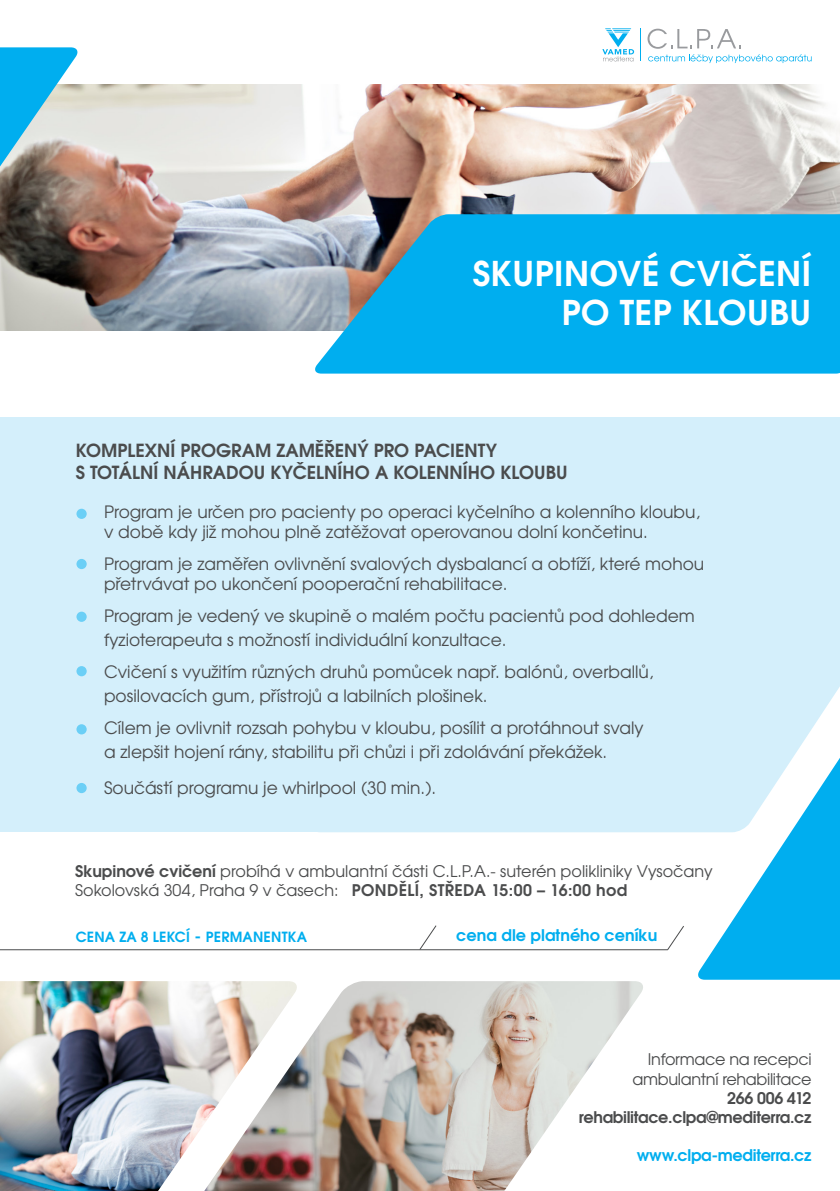
<style>
.page{position:relative;width:840px;height:1191px;background:#fff}
.page>*{position:absolute;margin:0;border:0;box-sizing:border-box;transform-origin:0 0}
.t1{font:34px "Avant Gar Got Itc LOT Dem";letter-spacing:.015em;color:#fff}
.t2{font:18px/22px "Avant Gar Got Itc LOT Dem";color:#4b4c4d}
.t3{font:17px/24px "Avant Gar Got Itc LOT Boo";color:#4b4c4d}
.t4{font:16px "Avant Gar Got Itc LOT Boo";color:#4b4c4d}
.t5{font:16px "Avant Gar Got Itc LOT Boo";letter-spacing:-.02em;color:#4b4c4d}
.t6{font:16px "Avant Gar Got Itc LOT Dem";letter-spacing:-.02em;color:#4b4c4d}
.t7{font:16px "Avant Gar Got Itc LOT Dem";letter-spacing:-.02em;color:#00aeef}
.t8{font:16px "Avant Gar Got Itc LOT Dem";color:#00aeef}
.t9{font:14px "Avant Gar Got Itc LOT Dem";letter-spacing:.015em;color:#00aeef}
.s1{font-family:"Avant Gar Got Itc LOT Dem"}
.s2{font-size:16px}
</style>
<div class="page">
<img style="left:0;top:981px;width:204px;height:210px">
<img style="left:0;top:85px;width:839px;height:245px">
<svg style="left:313px;top:214px;width:526px;height:159px;background:#13abe5"></svg>
<svg style="left:0;top:47px;width:79px;height:148px;background:#6aacc1"></svg>
<svg style="left:602px;top:28px;width:31px;height:33px"></svg>
<hr style="left:639px;top:28px;width:1px;height:33px;background:#00aeef">
<svg style="left:647px;top:29px;width:164px;height:34px"></svg>
<div style="left:630px;top:417px;width:209px;height:415px;background:#d4effb"></div>
<svg style="left:695px;top:554px;width:144px;height:425px;fill:#d4effb"></svg>
<div style="left:0;top:404px;width:630px;height:428px;background:#d4effb"></div>
<div style="left:0;top:384px;width:839px;height:33px;background:#fff"></div>
<img style="left:204px;top:981px;width:439px;height:210px">
<hr style="left:0;top:949px;width:667px;height:1px;background:#4b4c4d">
<svg style="left:418px;top:925px;width:19px;height:26px"></svg>
<svg style="left:665px;top:926px;width:19px;height:25px"></svg>
<div style="left:76px;top:509px;width:11px;height:10px;background:#6bcff6;border-radius:50%"></div>
<div style="left:76px;top:559px;width:11px;height:10px;background:#6bcff6;border-radius:50%"></div>
<div style="left:76px;top:611px;width:11px;height:11px;background:#6bcff6;border-radius:50%"></div>
<div style="left:76px;top:666px;width:11px;height:10px;background:#6bcff6;border-radius:50%"></div>
<div style="left:76px;top:724px;width:11px;height:10px;background:#6bcff6;border-radius:50%"></div>
<div style="left:76px;top:783px;width:11px;height:10px;background:#6bcff6;border-radius:50%"></div>
<p class="t1" style="left:472px;top:251px;width:340px">SKUPINOVÉ CVIČENÍ</p>
<p class="t1" style="left:561px;top:291px;width:251px">PO TEP KLOUBU</p>
<p class="t2" style="left:76px;top:439px;width:493px">KOMPLEXNÍ PROGRAM ZAMĚŘENÝ PRO PACIENTY<br>S TOTÁLNÍ NÁHRADOU KYČELNÍHO A KOLENNÍHO KLOUBU</p>
<p class="t3" style="left:104px;top:502px;width:597px;line-height:20px">Program je určen pro pacienty po operaci kyčelního a kolenního kloubu, v době kdy již mohou plně zatěžovat operovanou dolní končetinu.</p>
<p class="t3" style="left:104px;top:554px;width:601px;line-height:20px">Program je zaměřen ovlivnění svalových dysbalancí a obtíží, které mohou přetrvávat po ukončení pooperační rehabilitace.</p>
<p class="t3" style="left:104px;top:604px;width:592px">Program je vedený ve skupině o malém počtu pacientů pod dohledem fyzioterapeuta s možností individuální konzultace.</p>
<p class="t3" style="left:104px;top:660px;width:551px">Cvičení s využitím různých druhů pomůcek např. balónů, overballů, posilovacích gum, přístrojů a labilních plošinek.</p>
<p class="t3" style="left:104px;top:716px;width:541px">Cílem je ovlivnit rozsah pohybu v kloubu, posílit a protáhnout svaly a zlepšit hojení rány, stabilitu při chůzi i při zdolávání překážek.</p>
<p class="t3" style="left:104px;top:776px;width:333px">Součástí programu je whirlpool (30 min.).</p>
<p class="t4" style="left:75px;top:861px;width:638px"><span class="s1">Skupinové cvičení</span> probíhá v ambulantní části C.L.P.A.- suterén polikliniky Vysočany</p>
<p class="t4" style="left:75px;top:880px;width:553px">Sokolovská 304, Praha 9 v časech: <span class="s1">PONDĚLÍ, STŘEDA 15:00 – 16:00 hod</span></p>
<p class="t9" style="left:76px;top:927px;width:233px">CENA ZA 8 LEKCÍ <span class="s2">-</span> PERMANENTKA</p>
<p class="t8" style="left:456px;top:925px;width:202px">cena dle platného ceníku</p>
<p class="t5" style="left:647px;top:1049px;width:165px">Informace na recepci</p>
<p class="t5" style="left:632px;top:1068px;width:180px">ambulantní rehabilitace</p>
<p class="t6" style="left:726px;top:1087px;width:86px">266 006 412</p>
<p class="t6" style="left:578px;top:1106px;width:234px">rehabilitace.clpa@mediterra.cz</p>
<p class="t7" style="left:636px;top:1145px;width:176px">www.clpa-mediterra.cz</p>
</div>
